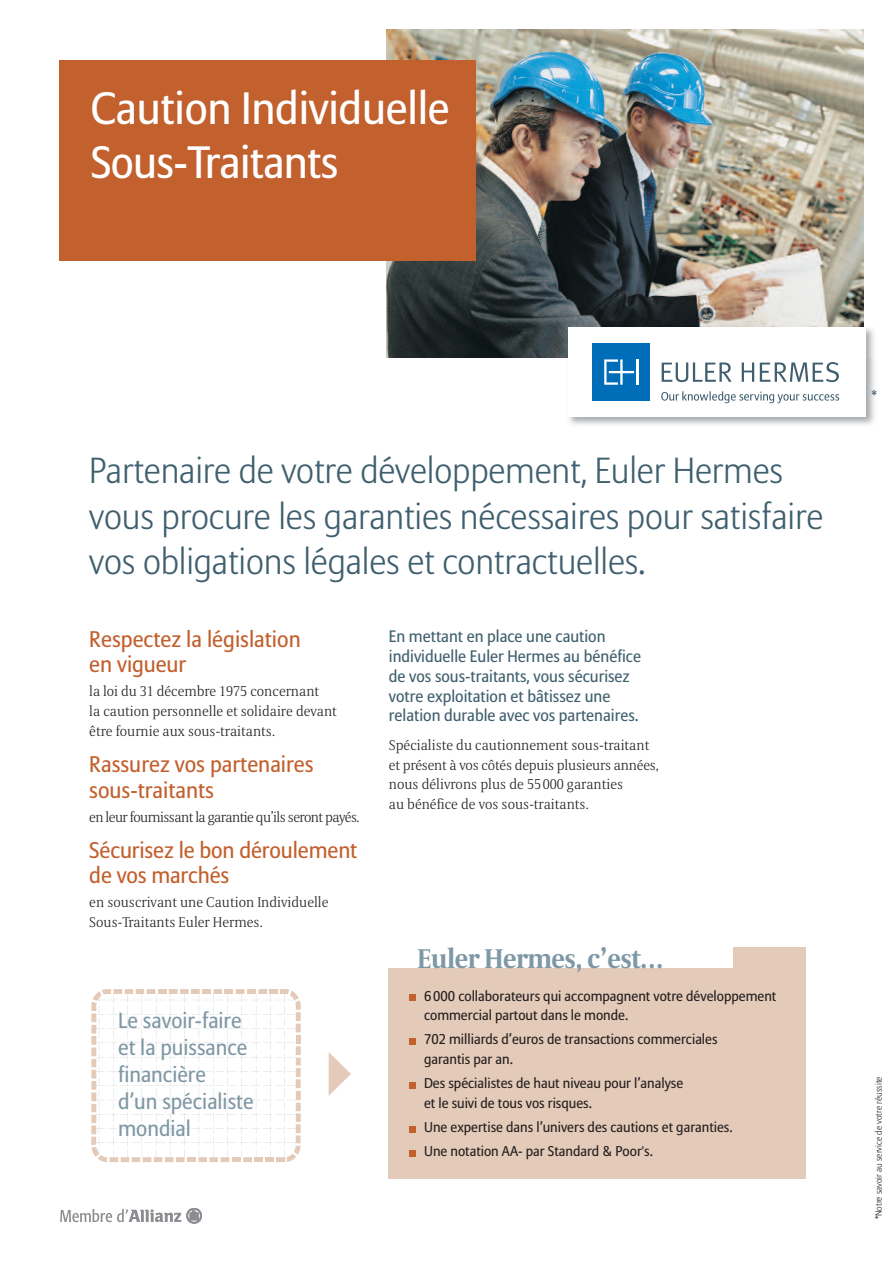
<style>
.page{position:relative;width:893px;height:1263px;background:#fff}
.page>*{position:absolute;margin:0;border:0;box-sizing:border-box;transform-origin:0 0}
.t1{font:45px/54px "Allianz Sans";letter-spacing:-.005em;color:#fff}
.t2{font:300 36px/45.8px "Allianz Sans";letter-spacing:-.005em;color:#3f5f6e}
.t3{font:700 27px "Allianz Serif";letter-spacing:-.02em;color:#7f98a5}
.t4{font:22.5px/25.5px "Allianz Sans";color:#c2602e}
.t5{font:21.75px/27px "Allianz Sans";color:#7f98a5}
.t6{font:16.5px/19.8px "Allianz Sans";color:#3f5f6e}
.t7{font:15px "Allianz Sans";color:#3f5f6e}
.t8{font:300 14.1px/19.8px "Allianz Serif";color:#231f20}
.t9{font:14.1px/19.8px "Allianz Sans";color:#231f20}
.t10{font:300 14.1px "Allianz Serif";letter-spacing:-.04em;color:#231f20}
.t11{font:300 9px "Allianz Sans";color:#231f20}
</style>
<div class="page">
<svg style="left:91px;top:989px;width:210px;height:173px"></svg>
<img style="left:387px;top:30px;width:476px;height:327px">
<div style="left:60px;top:60px;width:416px;height:200px;background:#c2602e"></div>
<svg style="left:60px;top:1208px;width:142px;height:15px"></svg>
<svg style="left:329px;top:1052px;width:22px;height:43px"></svg>
<div style="left:389px;top:947px;width:417px;height:232px;background:#e4cab8"></div>
<svg style="left:410px;top:1150px;width:6px;height:6px"></svg>
<svg style="left:410px;top:1126px;width:6px;height:6px"></svg>
<svg style="left:410px;top:1082px;width:6px;height:6px"></svg>
<svg style="left:410px;top:1038px;width:6px;height:6px"></svg>
<svg style="left:410px;top:994px;width:6px;height:6px"></svg>
<div style="left:382px;top:944px;width:351px;height:24px;background:#fff"></div>
<img style="left:562px;top:321px;width:313px;height:104px">
<div style="left:568px;top:327px;width:298px;height:90px;background:#fff"></div>
<div style="left:593px;top:343px;width:57px;height:58px;background:#006db8"></div>
<hr style="left:636px;top:359px;width:3px;height:26px;background:#fff">
<svg style="left:604px;top:359px;width:30px;height:26px"></svg>
<svg style="left:662px;top:362px;width:70px;height:20px"></svg>
<svg style="left:742px;top:362px;width:12px;height:20px"></svg>
<svg style="left:760px;top:362px;width:79px;height:20px"></svg>
<svg style="left:661px;top:391px;width:178px;height:12px"></svg>
<h1 class="t1" style="left:91px;top:85px;width:361px">Caution Individuelle<br>Sous-Traitants</h1>
<h2 class="t2" style="left:89px;top:450px;width:735px">Partenaire de votre développement, Euler Hermes vous procure les garanties nécessaires pour satisfaire vos obligations légales et contractuelles.</h2>
<h3 class="t4" style="left:89px;top:628px;width:213px">Respectez la législation en vigueur</h3>
<p class="t8" style="left:89px;top:683px;width:249px">la loi du 31 décembre 1975 concernant<br>la caution personnelle et solidaire devant être fournie aux sous-traitants.</p>
<h3 class="t4" style="left:89px;top:753px;width:226px">Rassurez vos partenaires sous-traitants</h3>
<p class="t10" style="left:89px;top:812px;width:272px">en leur fournissant la garantie qu’ils seront payés.</p>
<h3 class="t4" style="left:89px;top:839px;width:270px">Sécurisez le bon déroulement de vos marchés</h3>
<p class="t8" style="left:89px;top:894px;width:241px">en souscrivant une Caution Individuelle<br>Sous-Traitants Euler Hermes.</p>
<h3 class="t5" style="left:118px;top:1009px;width:137px">Le savoir-faire et la puissance financière<br>d’un spécialiste mondial</h3>
<p class="t6" style="left:389px;top:628px;width:254px">En mettant en place une caution individuelle Euler Hermes au bénéfice de vos sous-traitants, vous sécurisez votre exploitation et bâtissez une relation durable avec vos partenaires.</p>
<p class="t8" style="left:389px;top:736px;width:271px">Spécialiste du cautionnement sous-traitant et présent à vos côtés depuis plusieurs années, nous délivrons plus de 55 000 garanties<br>au bénéfice de vos sous-traitants.</p>
<h3 class="t3" style="left:418px;top:949px;width:246px">Euler Hermes, c’est…</h3>
<p class="t9" style="left:424px;top:987px;width:354px">6000 collaborateurs qui accompagnent votre développement commercial partout dans le monde.</p>
<p class="t9" style="left:424px;top:1031px;width:295px">702 milliards d’euros de transactions commerciales garantis par an.</p>
<p class="t9" style="left:424px;top:1075px;width:261px">Des spécialistes de haut niveau pour l’analyse et le suivi de tous vos risques.</p>
<p class="t9" style="left:424px;top:1116px;width:310px;line-height:24.2px">Une expertise dans l’univers des cautions et garanties.<br>Une notation AA- par Standard &amp; Poor's.</p>
<p class="t7" style="left:871px;top:389px;width:7px">*</p>
<p class="t11" style="left:875px;top:1219px;width:144px;rotate:-90deg">*Notre savoir au service de votre réussite</p>
</div>
